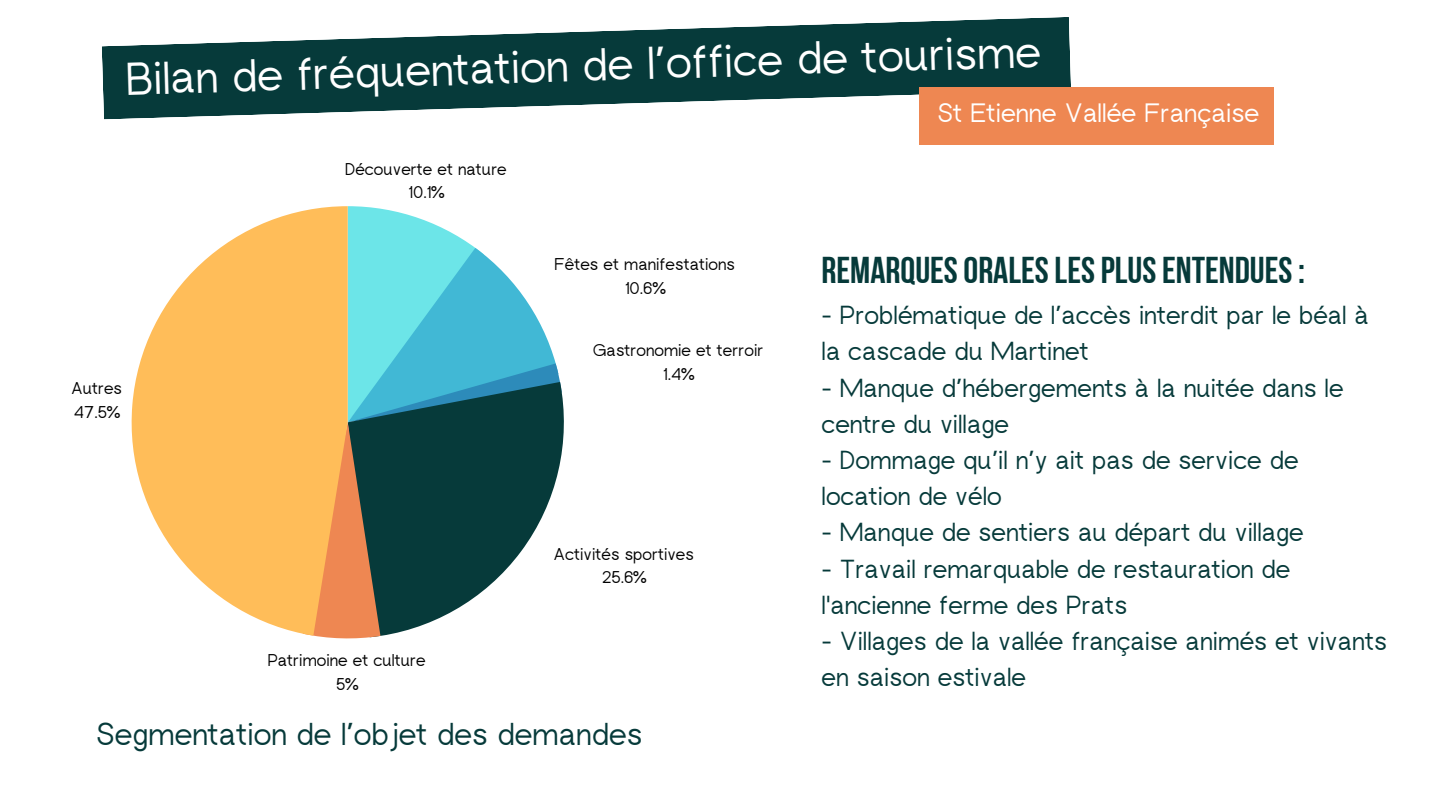
<style>
.page{position:relative;width:1440px;height:810px;background:#fff}
.page>*{position:absolute;margin:0;border:0;box-sizing:border-box;transform-origin:0 0}
.t1{font:46px "rugratssans";color:#fff}
.t2{font:37.3px "Bebas Neue Cyrillic";color:#063a3a}
.t3{font:31.6px "rugratssans";color:#063a3a}
.t4{font:26.6px "rugratssans";color:#fff}
.t5{font:26.1px/36.2px "rugratssans";color:#063a3a}
.t6{font:17.1px "rugratssans";color:#000}
</style>
<div class="page">
<svg style="left:102px;top:17px;width:969px;height:102px;fill:#063a3a"></svg>
<div style="left:920px;top:87px;width:354px;height:58px;background:#ee8752"></div>
<svg style="left:316px;top:206px;width:246px;height:432px"></svg>
<svg style="left:132px;top:206px;width:216px;height:430px;fill:#ffbd59"></svg>
<p class="t1" style="left:125px;top:65px;width:917px;rotate:-2deg">Bilan de fréquentation de l’office de tourisme</p>
<p class="t4" style="left:937px;top:103px;width:324px">St Etienne Vallée Française</p>
<p class="t6" style="left:71px;top:382px;width:53px">Autres</p>
<p class="t6" style="left:74px;top:406px;width:47px">47.5%</p>
<p class="t6" style="left:345px;top:163px;width:163px">Découverte et nature</p>
<p class="t6" style="left:409px;top:186px;width:36px">10.1%</p>
<p class="t6" style="left:555px;top:258px;width:182px">Fêtes et manifestations</p>
<p class="t6" style="left:625px;top:282px;width:41px">10.6%</p>
<p class="t6" style="left:593px;top:344px;width:172px">Gastronomie et terroir</p>
<p class="t6" style="left:663px;top:368px;width:32px">1.4%</p>
<p class="t6" style="left:268px;top:654px;width:160px">Patrimoine et culture</p>
<p class="t6" style="left:336px;top:678px;width:23px">5%</p>
<p class="t6" style="left:553px;top:548px;width:142px">Activités sportives</p>
<p class="t6" style="left:602px;top:571px;width:45px">25.6%</p>
<p class="t3" style="left:96px;top:723px;width:548px">Segmentation de l’objet des demandes</p>
<p class="t2" style="left:822px;top:255px;width:485px">REMARQUESORALESLESPLUSENTENDUES:</p>
<p class="t5" style="left:822px;top:299px;width:549px">- Problématique de l’accès interdit par le béal à la cascade du Martinet</p>
<p class="t5" style="left:822px;top:372px;width:524px">- Manque d’hébergements à la nuitée dans le centre du village</p>
<p class="t5" style="left:822px;top:444px;width:479px">- Dommage qu’il n’y ait pas de service de location de vélo</p>
<p class="t5" style="left:822px;top:517px;width:484px">- Manque de sentiers au départ du village</p>
<p class="t5" style="left:822px;top:553px;width:470px">- Travail remarquable de restauration de l'ancienne ferme des Prats</p>
<p class="t5" style="left:822px;top:625px;width:567px">- Villages de la vallée française animés et vivants en saison estivale</p>
</div>
